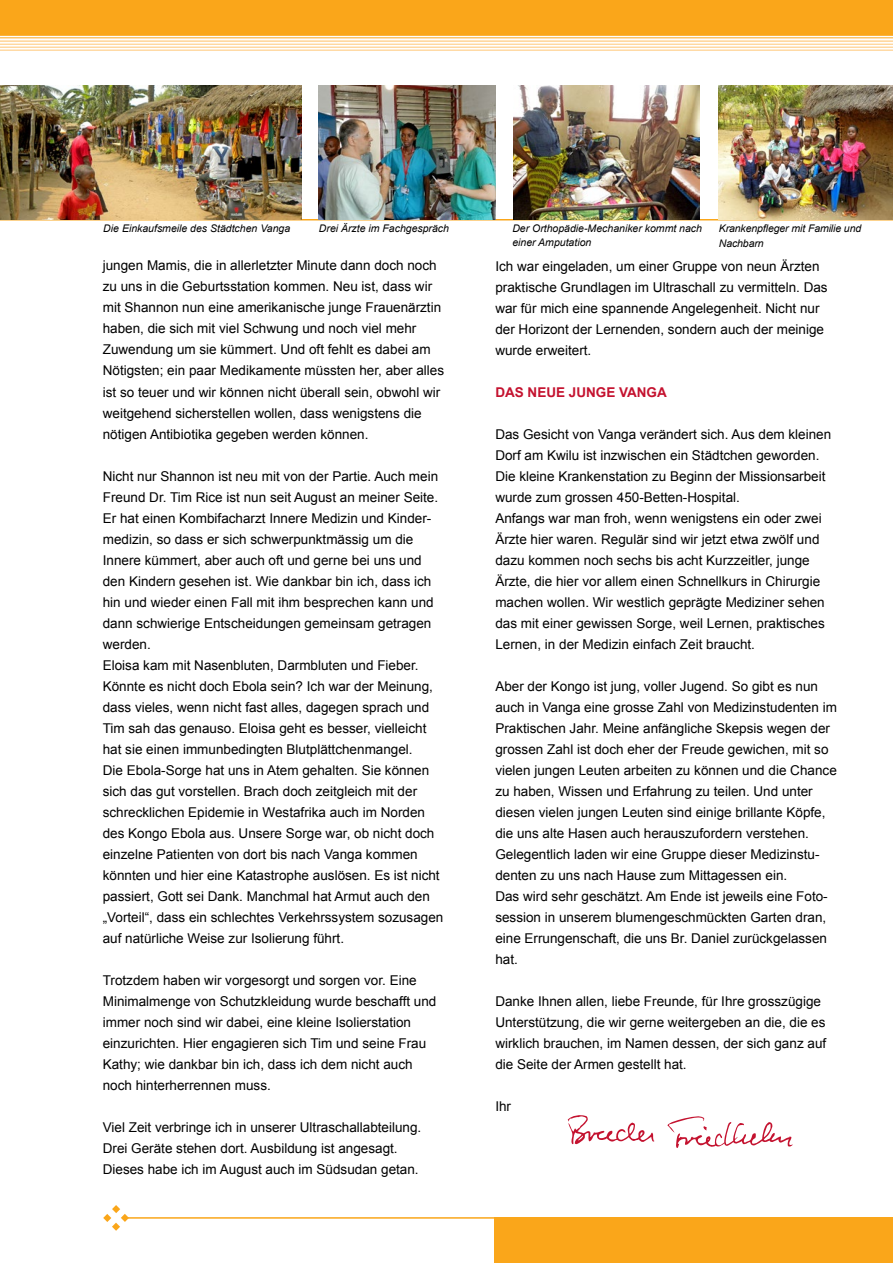
<style>
.page{position:relative;width:893px;height:1263px;background:#fff}
.page>*{position:absolute;margin:0;border:0;box-sizing:border-box;transform-origin:0 0}
.t1{font:13.5px/21px "Arial";color:#000}
.t2{font:700 13.5px "Arial";color:#c4122f}
.t3{font:italic 10.5px/13.5px "Arial";color:#000}
</style>
<div class="page">
<div style="left:0;top:0;width:893px;height:37px;background:#faa61a"></div>
<svg style="left:0;top:35px;width:893px;height:171px"></svg>
<hr style="left:0;top:219px;width:893px;height:1px;background:#faa61a">
<img style="left:319px;top:85px;width:176px;height:134px">
<img style="left:513px;top:85px;width:187px;height:134px">
<img style="left:0;top:85px;width:302px;height:134px">
<img style="left:719px;top:85px;width:174px;height:134px">
<svg style="left:103px;top:1205px;width:25px;height:26px"></svg>
<div style="left:494px;top:1218px;width:399px;height:45px;background:#faa61a"></div>
<hr style="left:124px;top:1217px;width:769px;height:2px;background:#faa61a">
<svg style="left:568px;top:1115px;width:86px;height:29px"></svg>
<svg style="left:667px;top:1116px;width:126px;height:32px"></svg>
<p class="t3" style="left:103px;top:222px;width:188px">Die Einkaufsmeile des Städtchen Vanga</p>
<p class="t3" style="left:319px;top:222px;width:132px">Drei Ärzte im Fachgespräch</p>
<p class="t3" style="left:512px;top:222px;width:191px">Der Orthopädie-Mechaniker kommt nach einer Amputation</p>
<p class="t3" style="left:719px;top:221px;width:144px;line-height:15px">Krankenpfleger mit Familie und<br>Nachbarn</p>
<p class="t1" style="left:103px;top:255px;width:343px">jungen Mamis, die in allerletzter Minute dann doch noch zu uns in die Geburtsstation kommen. Neu ist, dass wir mit Shannon nun eine amerikanische junge Frauenärztin haben, die sich mit viel Schwung und noch viel mehr Zuwendung um sie kümmert. Und oft fehlt es dabei am Nötigsten; ein paar Medikamente müssten her, aber alles ist so teuer und wir können nicht überall sein, obwohl wir weitgehend sicherstellen wollen, dass wenigstens die nötigen Antibiotika gegeben werden können.</p>
<p class="t1" style="left:103px;top:465px;width:342px">Nicht nur Shannon ist neu mit von der Partie. Auch mein Freund Dr. Tim Rice ist nun seit August an meiner Seite.<br>Er hat einen Kombifacharzt Innere Medizin und Kinder&shy;medizin, so dass er sich schwerpunktmässig um die Innere kümmert, aber auch oft und gerne bei uns und den Kindern gesehen ist. Wie dankbar bin ich, dass ich hin und wieder einen Fall mit ihm besprechen kann und dann schwierige Entscheidungen gemeinsam getragen werden.<br>Eloisa kam mit Nasenbluten, Darmbluten und Fieber.<br>Könnte es nicht doch Ebola sein? Ich war der Meinung, dass vieles, wenn nicht fast alles, dagegen sprach und Tim sah das genauso. Eloisa geht es besser, vielleicht hat sie einen immunbedingten Blutplättchenmangel.<br>Die Ebola-Sorge hat uns in Atem gehalten. Sie können sich das gut vorstellen. Brach doch zeitgleich mit der schrecklichen Epidemie in Westafrika auch im Norden des Kongo Ebola aus. Unsere Sorge war, ob nicht doch einzelne Patienten von dort bis nach Vanga kommen könnten und hier eine Katastrophe auslösen. Es ist nicht passiert, Gott sei Dank. Manchmal hat Armut auch den „Vorteil“, dass ein schlechtes Verkehrssystem sozusagen auf natürliche Weise zur Isolierung führt.</p>
<p class="t1" style="left:103px;top:969px;width:335px">Trotzdem haben wir vorgesorgt und sorgen vor. Eine Minimalmenge von Schutzkleidung wurde beschafft und immer noch sind wir dabei, eine kleine Isolierstation einzurichten. Hier engagieren sich Tim und seine Frau Kathy; wie dankbar bin ich, dass ich dem nicht auch noch hinterherrennen muss.</p>
<p class="t1" style="left:103px;top:1117px;width:320px">Viel Zeit verbringe ich in unserer Ultraschallabteilung.<br>Drei Geräte stehen dort. Ausbildung ist angesagt.<br>Dieses habe ich im August auch im Südsudan getan.</p>
<p class="t1" style="left:495px;top:256px;width:334px">Ich war eingeladen, um einer Gruppe von neun Ärzten praktische Grundlagen im Ultraschall zu vermitteln. Das war für mich eine spannende Angelegenheit. Nicht nur der Horizont der Lernenden, sondern auch der meinige wurde erweitert.</p>
<p class="t2" style="left:495px;top:383px;width:173px">DAS NEUE JUNGE VANGA</p>
<p class="t1" style="left:495px;top:424px;width:337px">Das Gesicht von Vanga verändert sich. Aus dem kleinen Dorf am Kwilu ist inzwischen ein Städtchen geworden.<br>Die kleine Krankenstation zu Beginn der Missionsarbeit wurde zum grossen 450-Betten-Hospital.<br>Anfangs war man froh, wenn wenigstens ein oder zwei Ärzte hier waren. Regulär sind wir jetzt etwa zwölf und dazu kommen noch sechs bis acht Kurzzeitler, junge Ärzte, die hier vor allem einen Schnellkurs in Chirurgie machen wollen. Wir westlich geprägte Mediziner sehen das mit einer gewissen Sorge, weil Lernen, praktisches Lernen, in der Medizin einfach Zeit braucht.</p>
<p class="t1" style="left:495px;top:676px;width:343px">Aber der Kongo ist jung, voller Jugend. So gibt es nun auch in Vanga eine grosse Zahl von Medizinstudenten im Praktischen Jahr. Meine anfängliche Skepsis wegen der grossen Zahl ist doch eher der Freude gewichen, mit so vielen jungen Leuten arbeiten zu können und die Chance zu haben, Wissen und Erfahrung zu teilen. Und unter diesen vielen jungen Leuten sind einige brillante Köpfe, die uns alte Hasen auch herauszufordern verstehen.<br>Gelegentlich laden wir eine Gruppe dieser Medizinstu&shy;denten zu uns nach Hause zum Mittagessen ein.<br>Das wird sehr geschätzt. Am Ende ist jeweils eine Foto&shy;session in unserem blumengeschmückten Garten dran, eine Errungenschaft, die uns Br. Daniel zurückgelassen hat.</p>
<p class="t1" style="left:495px;top:991px;width:332px">Danke Ihnen allen, liebe Freunde, für Ihre grosszügige Unterstützung, die wir gerne weitergeben an die, die es wirklich brauchen, im Namen dessen, der sich ganz auf die Seite der Armen gestellt hat.</p>
<p class="t1" style="left:495px;top:1096px;width:17px">Ihr</p>
</div>
